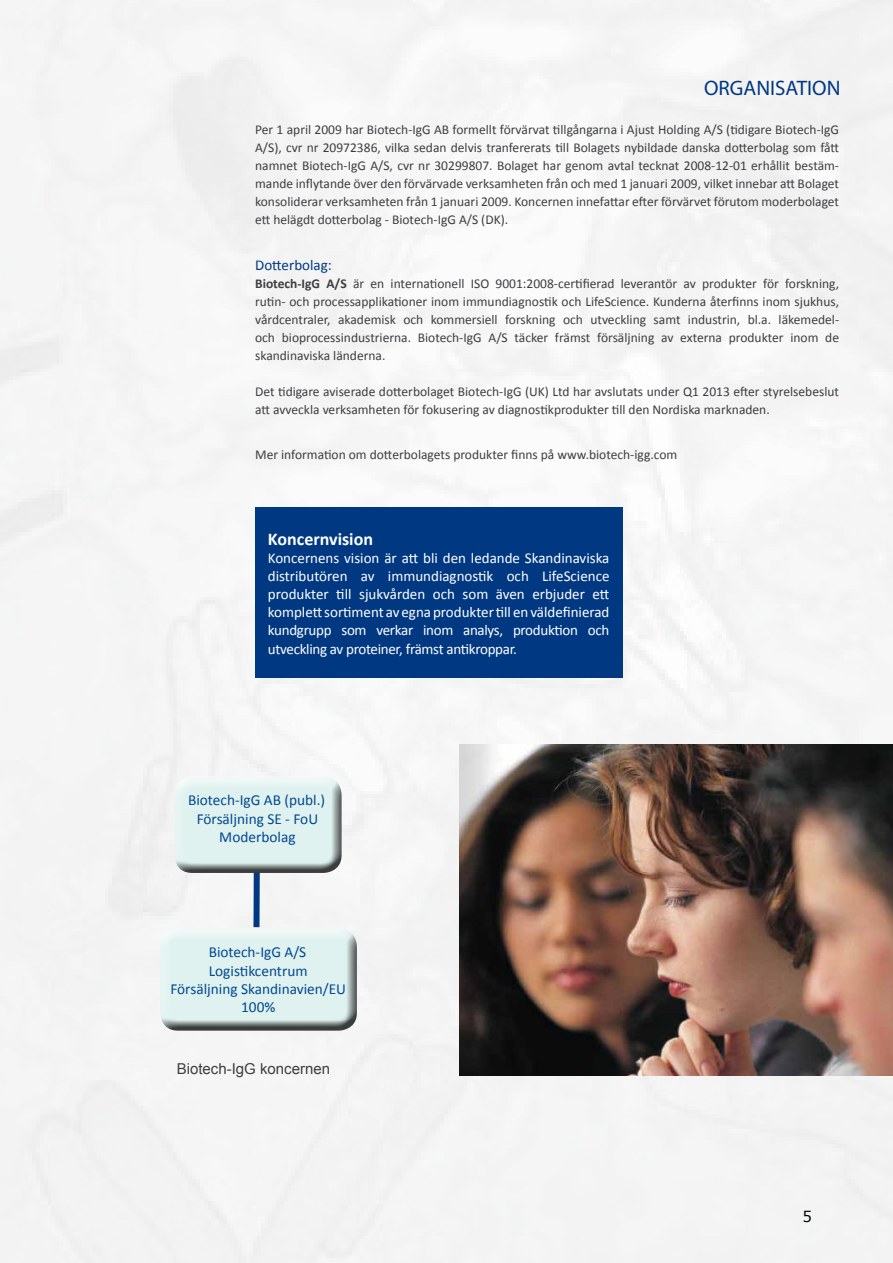
<style>
.page{position:relative;width:893px;height:1263px;background:#f5f5f5}
.page>*{position:absolute;margin:0;border:0;box-sizing:border-box;transform-origin:0 0}
.t1{font:21px "Myriad Pro";color:#003882}
.t2{font:700 18px "Calibri";color:#fff}
.t3{font:15.3px/18.3px "Calibri";color:#004990;text-align:center}
.t4{font:15px/18px "Calibri";letter-spacing:-.02em;color:#fff;text-align:justify}
.t5{font:15px "Arial";color:#3e3d40}
.t6{font:15px "Calibri";color:#003882}
.t7{font:15px "Verdana";color:#000}
.t8{font:13.5px/18px "Calibri";color:#3e3d40;text-align:justify}
.s1{font-weight:700}
</style>
<div class="page">
<div style="left:253px;top:868px;width:7px;height:59px;background:#003882"></div>
<div style="left:173px;top:769px;width:174px;height:94px;background:#f5f6f6"></div>
<div style="left:173px;top:778px;width:174px;height:96px;background:#000;opacity:.75"></div>
<div style="left:159px;top:921px;width:204px;height:99px;background:#f3f5f5"></div>
<div style="left:159px;top:930px;width:209px;height:101px;background:#000;opacity:.75"></div>
<img style="left:459px;top:744px;width:434px;height:331px">
<div style="left:255px;top:507px;width:367px;height:171px;background:#003882"></div>
<h1 class="t1" style="left:704px;top:75px;width:138px">ORGANISATION</h1>
<p class="t8" style="left:255px;top:120px;width:585px">Per 1 april 2009 har Biotech-IgG AB formellt förvärvat tillgångarna i Ajust Holding A/S (tidigare Biotech-IgG A/S), cvr nr 20972386, vilka sedan delvis tranfererats till Bolagets nybildade danska dotterbolag som fått namnet Biotech-IgG A/S, cvr nr 30299807. Bolaget har genom avtal tecknat 2008-12-01 erhållit bestäm&shy;mande inflytande över den förvärvade verksamheten från och med 1 januari 2009, vilket innebar att Bolaget konsoliderar verksamheten från 1 januari 2009. Koncernen innefattar efter förvärvet förutom moderbolaget ett helägdt dotterbolag - Biotech-IgG A/S (DK).</p>
<p class="t6" style="left:255px;top:256px;width:78px">Dotterbolag:</p>
<p class="t8" style="left:255px;top:274px;width:585px"><span class="s1">Biotech-IgG A/S</span> är en internationell ISO 9001:2008-certifierad leverantör av produkter för forskning, rutin- och processapplikationer inom immundiagnostik och LifeScience. Kunderna återfinns inom sjukhus, vårdcentraler, akademisk och kommersiell forskning och utveckling samt industrin, bl.a. läkemedel&shy;och bioprocessindustrierna. Biotech-IgG A/S täcker främst försäljning av externa produkter inom de skandinaviska länderna.</p>
<p class="t8" style="left:255px;top:382px;width:585px">Det tidigare aviserade dotterbolaget Biotech-IgG (UK) Ltd har avslutats under Q1 2013 efter styrelsebeslut att avveckla verksamheten för fokusering av diagnostikprodukter till den Nordiska marknaden.</p>
<p class="t8" style="left:255px;top:445px;width:424px">Mer information om dotterbolagets produkter finns på www.biotech-igg.com</p>
<h2 class="t2" style="left:268px;top:528px;width:107px">Koncernvision</h2>
<p class="t4" style="left:268px;top:548px;width:343px">Koncernens vision är att bli den ledande Skandinaviska distributören av immundiagnostik och LifeScience produkter till sjukvården och som även erbjuder ett komplett sortiment av egna produkter till en väldefinierad kundgrupp som verkar inom analys, produktion och</p>
<p class="t4" style="left:268px;top:639px;width:250px">utveckling av proteiner, främst antikroppar.</p>
<p class="t3" style="left:188px;top:790px;width:139px">Biotech-IgG AB (publ.)<br>Försäljning SE - FoU<br>Moderbolag</p>
<p class="t3" style="left:170px;top:942px;width:177px">Biotech-IgG A/S<br>Logistikcentrum<br>Försäljning Skandinavien/EU<br>100%</p>
<p class="t5" style="left:177px;top:1059px;width:155px">Biotech-IgG koncernen</p>
<p class="t7" style="left:802px;top:1207px;width:11px">5</p>
</div>
